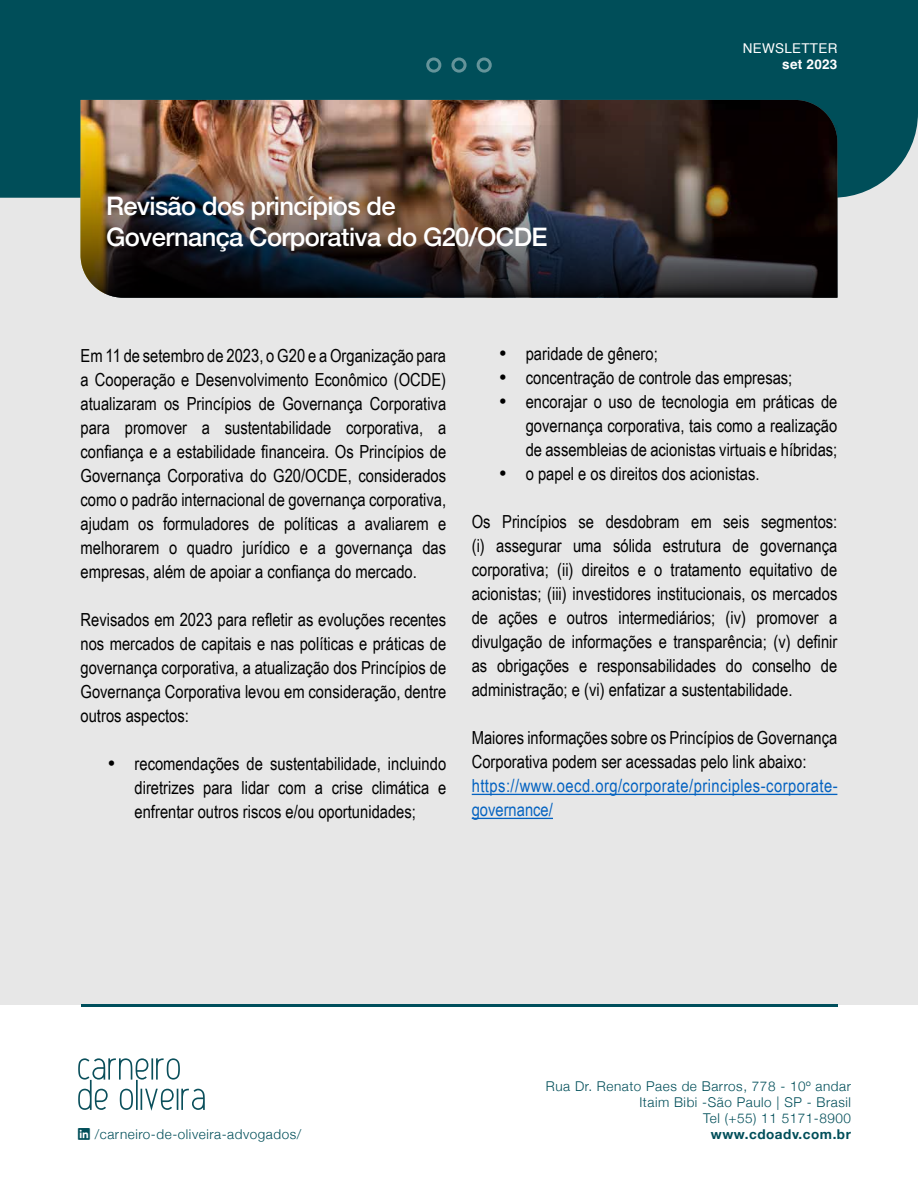
<style>
.page{position:relative;width:918px;height:1188px;background:#fff}
.page>*{position:absolute;margin:0;border:0;box-sizing:border-box;transform-origin:0 0}
.t1{font:500 25.5px/30.6px "Helvetica Neue";letter-spacing:-.025em;color:#fff}
.t2{font:18px/24px "Arial Narrow";color:#000;text-align:justify}
.t3{font:18px/24px "Arial Narrow";letter-spacing:.025em;color:#0563c1}
.t4{font:300 13.5px/16.2px "Helvetica Neue";letter-spacing:.04em;color:#004e59;text-align:right}
.t5{font:700 13.5px "Helvetica Neue";letter-spacing:.04em;color:#004e59}
.t6{font:13.5px "Helvetica";letter-spacing:.02em;color:#fff}
.t7{font:700 13.5px "Helvetica";letter-spacing:.02em;color:#fff}
</style>
<div class="page">
<div style="left:0;top:13px;width:918px;height:992px;background:#e7e7e7"></div>
<div style="left:0;top:0;width:918px;height:198px;background:#004e59"></div>
<img style="left:81px;top:100px;width:756px;height:25px">
<img style="left:81px;top:125px;width:756px;height:173px">
<hr style="left:81px;top:1004px;width:756px;height:2px;background:#004f5c">
<hr style="left:472px;top:794px;width:365px;height:1px;background:#0563c1">
<hr style="left:472px;top:818px;width:81px;height:1px;background:#0563c1">
<svg style="left:78px;top:1058px;width:127px;height:53px"></svg>
<div style="left:451px;top:58px;width:16px;height:15px;border:3px solid #fff;border-radius:50%"></div>
<div style="left:477px;top:58px;width:15px;height:15px;border:3px solid #fff;border-radius:50%"></div>
<div style="left:426px;top:58px;width:15px;height:15px;border:3px solid #fff;border-radius:50%"></div>
<h1 class="t1" style="left:106px;top:189px;width:443px">Revisão dos princípios de<br>Governança Corporativa do G20/OCDE</h1>
<p class="t6" style="left:743px;top:38px;width:96px">NEWSLETTER</p>
<p class="t7" style="left:782px;top:56px;width:57px">set 2023</p>
<p class="t2" style="left:81px;top:343px;width:367px">Em 11 de setembro de 2023, o G20 e a Organização para a Cooperação e Desenvolvimento Econômico (OCDE) atualizaram os Princípios de Governança Corporativa para promover a sustentabilidade corporativa, a confiança e a estabilidade financeira. Os Princípios de Governança Corporativa do G20/OCDE, considerados como o padrão internacional de governança corporativa, ajudam os formuladores de políticas a avaliarem e melhorarem o quadro jurídico e a governança das empresas, além de apoiar a confiança do mercado.</p>
<p class="t2" style="left:81px;top:607px;width:367px">Revisados em 2023 para refletir as evoluções recentes nos mercados de capitais e nas políticas e práticas de governança corporativa, a atualização dos Princípios de Governança Corporativa levou em consideração, dentre outros aspectos:</p>
<p class="t2" style="left:135px;top:751px;width:313px;text-indent:-27px">• recomendações de sustentabilidade, incluindo diretrizes para lidar com a crise climática e enfrentar outros riscos e/ou oportunidades;</p>
<p class="t2" style="left:499px;top:341px;width:161px">• paridade de gênero;</p>
<p class="t2" style="left:499px;top:365px;width:295px">• concentração de controle das empresas;</p>
<p class="t2" style="left:526px;top:389px;width:313px;text-indent:-27px">• encorajar o uso de tecnologia em práticas de governança corporativa, tais como a realização de assembleias de acionistas virtuais e híbridas;</p>
<p class="t2" style="left:499px;top:461px;width:262px">• o papel e os direitos dos acionistas.</p>
<p class="t2" style="left:472px;top:509px;width:367px">Os Princípios se desdobram em seis segmentos: (i) assegurar uma sólida estrutura de governança corporativa; (ii) direitos e o tratamento equitativo de acionistas; (iii) investidores institucionais, os mercados de ações e outros intermediários; (iv) promover a divulgação de informações e transparência; (v) definir as obrigações e responsabilidades do conselho de administração; e (vi) enfatizar a sustentabilidade.</p>
<p class="t2" style="left:472px;top:725px;width:367px">Maiores informações sobre os Princípios de Governança<br>Corporativa podem ser acessadas pelo link abaixo:</p>
<p class="t3" style="left:472px;top:773px;width:367px">https://www.oecd.org/corporate/principles-corporate&shy;governance/</p>
<p class="t4" style="left:546px;top:1077px;width:307px">Rua Dr. Renato Paes de Barros, 778 - 10º andar<br>Itaim Bibi -São Paulo | SP - Brasil<br>Tel (+55) 11 5171-8900</p>
<p class="t4" style="left:95px;top:1126px;width:208px">/carneiro-de-oliveira-advogados/</p>
<p class="t5" style="left:711px;top:1124px;width:142px">www.cdoadv.com.br</p>
</div>
